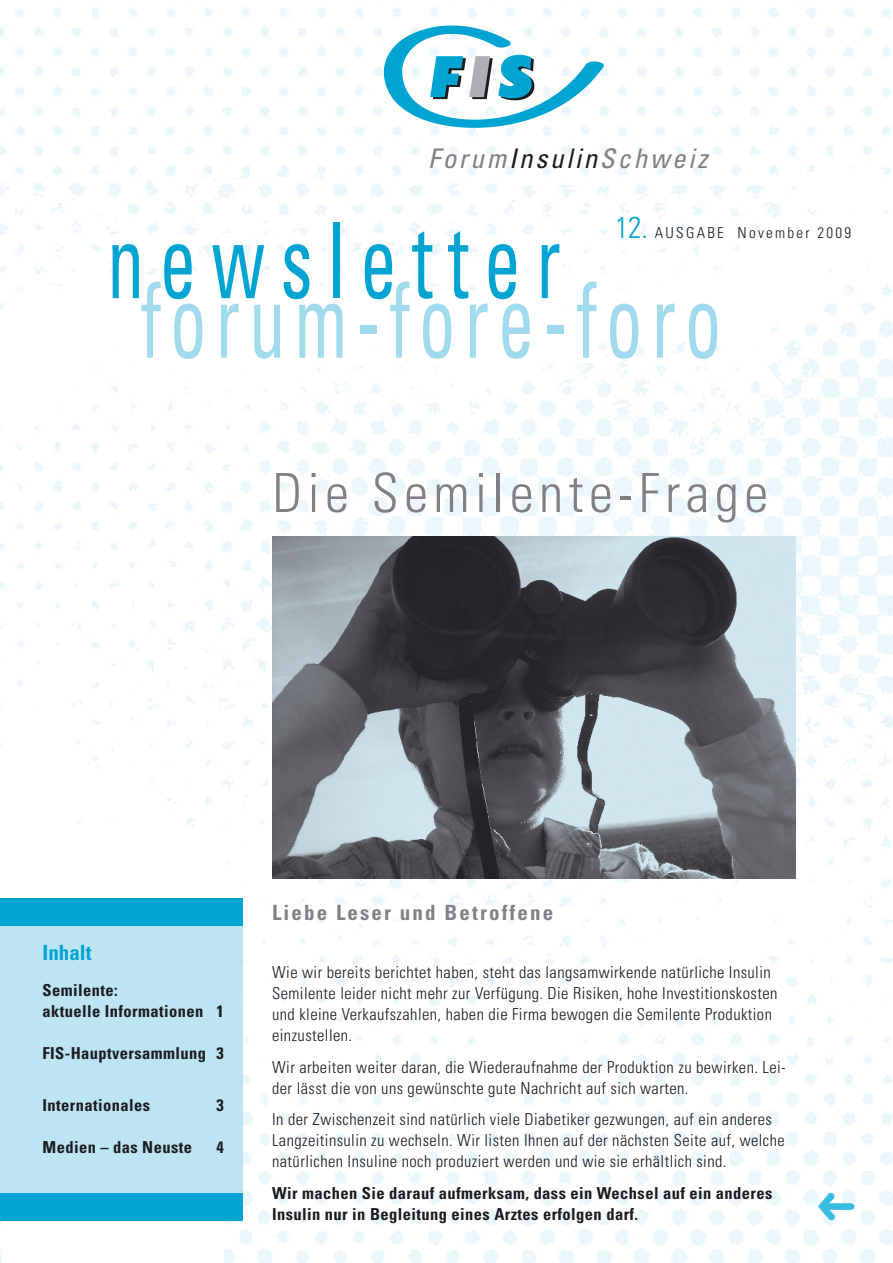
<style>
.page{position:relative;width:893px;height:1263px;background:#fff}
.page>*{position:absolute;margin:0;border:0;box-sizing:border-box;transform-origin:0 0}
.t1{font:condensed 105px "Univers";letter-spacing:.12em;color:#a1d9ed;scale:.7 1}
.t2{font:condensed 105px "Univers";letter-spacing:.21em;color:#00a4d3;scale:.7 1}
.t3{font:300 condensed 54px "Univers";letter-spacing:.1em;color:#818084}
.t4{font:italic condensed 27px "Univers";letter-spacing:.1em;color:#818084}
.t5{font:700 condensed 21px "Univers";letter-spacing:.1em;color:#818084}
.t6{font:700 condensed 21px "Univers";color:#00a4d3}
.t7{font:300 condensed 16.5px/21px "Univers";letter-spacing:.025em;color:#1b1c20}
.t8{font:700 condensed 16.5px/21px "Univers";letter-spacing:.025em;color:#1b1c20}
.t9{font:300 condensed 15.15px "Univers";letter-spacing:.15em;color:#1b1c20}
.s1{color:#1b1c20}
.s2{font-size:30px;color:#00a4d3}
</style>
<div class="page">
<img style="left:0;top:7px;width:893px;height:1256px">
<div style="left:2px;top:831px;width:221px;height:432px;background:#fff"></div>
<div style="left:0;top:914px;width:242px;height:295px;background:#bce4f2"></div>
<svg style="left:383px;top:26px;width:223px;height:104px"></svg>
<div style="left:0;top:898px;width:242px;height:27px;background:#00a4d3"></div>
<div style="left:0;top:1193px;width:242px;height:27px;background:#00a4d3"></div>
<img style="left:272px;top:537px;width:523px;height:342px">
<svg style="left:818px;top:1193px;width:36px;height:27px"></svg>
<h3 class="t4" style="left:428px;top:141px;width:281px">Forum<span class="s1">Insulin</span>Schweiz</h3>
<p class="t9" style="left:615px;top:223px;width:72px"><span class="s2">12.</span> Ausgabe</p>
<p class="t9" style="left:737px;top:223px;width:115px">November 2009</p>
<h1 class="t2" style="left:107px;top:194px;width:649px">newsletter</h1>
<h1 class="t1" style="left:141px;top:254px;width:831px">forum-fore-foro</h1>
<h2 class="t3" style="left:272px;top:460px;width:498px">Die Semilente-Frage</h2>
<p class="t6" style="left:43px;top:940px;width:51px">Inhalt</p>
<p class="t8" style="left:43px;top:979px;width:183px">Semilente:<br>aktuelle Informationen 1</p>
<p class="t8" style="left:43px;top:1042px;width:183px">FIS-Hauptversammlung 3</p>
<p class="t8" style="left:43px;top:1094px;width:109px">Internationales</p>
<p class="t8" style="left:217px;top:1094px;width:9px">3</p>
<p class="t8" style="left:43px;top:1136px;width:151px">Medien – das Neuste</p>
<p class="t8" style="left:217px;top:1136px;width:9px">4</p>
<p class="t5" style="left:272px;top:900px;width:283px">Liebe Leser und Betroffene</p>
<p class="t7" style="left:272px;top:962px;width:507px">Wie wir bereits berichtet haben, steht das langsamwirkende natürliche Insulin Semilente leider nicht mehr zur Verfügung. Die Risiken, hohe Investitionskosten und kleine Verkaufszahlen, haben die Firma bewogen die Semilente Produktion einzustellen.</p>
<p class="t7" style="left:272px;top:1056px;width:515px">Wir arbeiten weiter daran, die Wiederaufnahme der Produktion zu bewirken. Lei&shy;der lässt die von uns gewünschte gute Nachricht auf sich warten.</p>
<p class="t7" style="left:272px;top:1109px;width:514px">In der Zwischenzeit sind natürlich viele Diabetiker gezwungen, auf ein anderes<br>Langzeitinsulin zu wechseln. Wir listen Ihnen auf der nächsten Seite auf, welche natürlichen Insuline noch produziert werden und wie sie erhältlich sind.</p>
<p class="t8" style="left:272px;top:1182px;width:502px">Wir machen Sie darauf aufmerksam, dass ein Wechsel auf ein anderes<br>Insulin nur in Begleitung eines Arztes erfolgen darf.</p>
</div>
